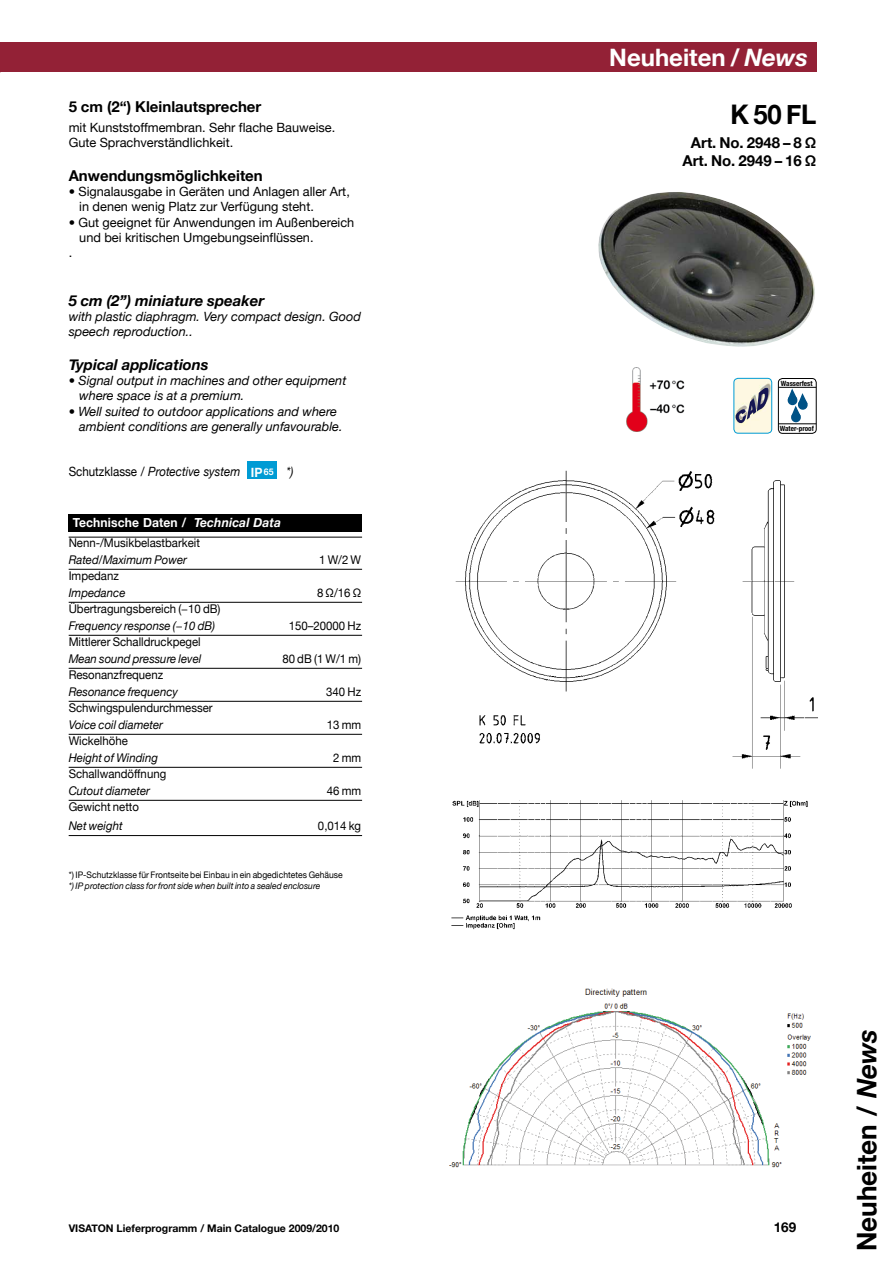
<style>
.page{position:relative;width:893px;height:1263px;background:#fff}
.page>*{position:absolute;margin:0;border:0;box-sizing:border-box;transform-origin:0 0}
.t1{font:700 27px "Helvetica Neue";color:#000}
.t2{font:700 27px "Helvetica Neue";color:#000;scale:.95 1}
.t3{font:700 24px "Helvetica Neue";color:#fff}
.t4{font:700 15px/18px "Helvetica Neue";color:#000;text-align:center}
.t5{font:italic 700 15px "Helvetica Neue";color:#000}
.t6{font:700 13.5px "Helvetica Neue";color:#000}
.t7{font:12.75px/15.3px "Helvetica Neue";color:#000}
.t8{font:italic 12.75px/15.3px "Helvetica Neue";color:#000}
.t9{font:700 12.75px "Helvetica Neue";letter-spacing:.01em;color:#fff;scale:.95 1}
.t10{font:italic 12.75px "Helvetica Neue";color:#000;scale:.91 1}
.t11{font:12px "Helvetica Neue";color:#000;scale:.95 1}
.t12{font:italic 12px "Helvetica Neue";color:#000;scale:.95 1}
.t13{font:700 10.5px "Helvetica Neue";color:#000}
.t14{font:9px "Helvetica Neue";color:#000;scale:.95 1}
.t15{font:italic 9px "Helvetica Neue";color:#000;scale:.95 1}
.t16{font:700 condensed 7.2px "Helvetica Neue";color:#000}
.s1{font-style:italic}
.s2{font-style:normal}
</style>
<div class="page">
<div style="left:0;top:43px;width:816px;height:29px;background:#932136"></div>
<img style="left:598px;top:192px;width:217px;height:155px">
<div style="left:247px;top:462px;width:30px;height:17px;background:#009bd4"></div>
<img style="left:627px;top:368px;width:58px;height:64px">
<img style="left:735px;top:378px;width:37px;height:54px">
<img style="left:735px;top:387px;width:34px;height:37px">
<div style="left:733px;top:378px;width:39px;height:56px;border:1px solid #009bd4;border-radius:4px"></div>
<hr style="left:778px;top:387px;width:38px;height:1px;background:#000">
<div style="left:792px;top:413px;width:8px;height:9px;background:#005286;border-radius:50%"></div>
<div style="left:791px;top:413px;width:10px;height:9px;border:1px solid #005286;border-radius:50%"></div>
<svg style="left:787px;top:387px;width:22px;height:30px"></svg>
<hr style="left:778px;top:424px;width:38px;height:1px;background:#000">
<div style="left:778px;top:378px;width:38px;height:56px;border:1px solid #000;border-radius:4px"></div>
<img style="left:451px;top:800px;width:357px;height:130px">
<img style="left:455px;top:470px;width:363px;height:299px">
<hr style="left:69px;top:537px;width:293px;height:1px;background:#000">
<hr style="left:69px;top:569px;width:293px;height:1px;background:#000">
<hr style="left:69px;top:602px;width:293px;height:1px;background:#000">
<hr style="left:69px;top:635px;width:293px;height:1px;background:#000">
<hr style="left:69px;top:668px;width:293px;height:1px;background:#000">
<hr style="left:69px;top:701px;width:293px;height:1px;background:#000">
<hr style="left:69px;top:734px;width:293px;height:1px;background:#000">
<hr style="left:69px;top:767px;width:293px;height:1px;background:#000">
<hr style="left:69px;top:800px;width:293px;height:1px;background:#000">
<hr style="left:69px;top:835px;width:293px;height:1px;background:#000">
<div style="left:69px;top:514px;width:293px;height:17px;background:#000"></div>
<img style="left:449px;top:988px;width:362px;height:180px">
<p class="t4" style="left:69px;top:98px;width:194px">5 cm (2“) Kleinlautsprecher</p>
<p class="t7" style="left:69px;top:120px;width:268px">mit Kunststoffmembran. Sehr flache Bauweise.<br>Gute Sprachverständlichkeit.</p>
<p class="t4" style="left:69px;top:166px;width:196px">Anwendungsmöglichkeiten</p>
<p class="t7" style="left:79px;top:184px;width:272px;text-indent:-11px"><span class="s1">•</span> Signalausgabe in Geräten und Anlagen aller Art, in denen wenig Platz zur Verfügung steht.</p>
<p class="t7" style="left:69px;top:214px;width:287px"><span class="s1">•</span> Gut geeignet für Anwendungen im Außenbereich</p>
<p class="t7" style="left:79px;top:229px;width:236px">und bei kritischen Umgebungseinflüssen.</p>
<p class="t7" style="left:69px;top:245px;width:5px">.</p>
<p class="t5" style="left:69px;top:291px;width:197px">5 cm (2”) miniature speaker</p>
<p class="t8" style="left:69px;top:309px;width:294px">with plastic diaphragm. Very compact design. Good speech reproduction..</p>
<p class="t5" style="left:69px;top:355px;width:142px">Typical applications</p>
<p class="t8" style="left:79px;top:372px;width:269px;text-indent:-11px">• Signal output in machines and other equipment where space is at a premium.</p>
<p class="t8" style="left:79px;top:403px;width:265px;text-indent:-11px">• Well suited to outdoor applications and where ambient conditions are generally unfavourable.</p>
<p class="t10" style="left:69px;top:464px;width:190px"><span class="s2">Schutzklasse /</span> Protective system</p>
<p class="t10" style="left:286px;top:464px;width:9px">*)</p>
<p class="t9" style="left:251px;top:465px;width:26px">IP<sup>65</sup></p>
<p class="t9" style="left:73px;top:515px;width:221px">Technische Daten / <span class="s1">Technical Data</span></p>
<p class="t11" style="left:69px;top:536px;width:140px">Nenn-/Musikbelastbarkeit</p>
<p class="t12" style="left:69px;top:552px;width:126px">Rated/Maximum Power</p>
<p class="t11" style="left:319px;top:552px;width:46px">1 W/2 W</p>
<p class="t11" style="left:69px;top:569px;width:54px">Impedanz</p>
<p class="t12" style="left:69px;top:585px;width:61px">Impedance</p>
<p class="t11" style="left:317px;top:585px;width:48px">8 Ω/16 Ω</p>
<p class="t11" style="left:69px;top:602px;width:161px">Übertragungsbereich (−10 dB)</p>
<p class="t12" style="left:69px;top:618px;width:156px">Frequency response (−10 dB)</p>
<p class="t11" style="left:289px;top:618px;width:78px">150–20000 Hz</p>
<p class="t11" style="left:69px;top:635px;width:141px">Mittlerer Schalldruckpegel</p>
<p class="t12" style="left:69px;top:651px;width:141px">Mean sound pressure level</p>
<p class="t11" style="left:282px;top:651px;width:84px">80 dB (1 W/1 m)</p>
<p class="t11" style="left:69px;top:668px;width:101px">Resonanzfrequenz</p>
<p class="t12" style="left:69px;top:684px;width:117px">Resonance frequency</p>
<p class="t11" style="left:326px;top:684px;width:38px">340 Hz</p>
<p class="t11" style="left:69px;top:701px;width:153px">Schwingspulendurchmesser</p>
<p class="t12" style="left:69px;top:717px;width:101px">Voice coil diameter</p>
<p class="t11" style="left:327px;top:717px;width:38px">13 mm</p>
<p class="t11" style="left:69px;top:734px;width:64px">Wickelhöhe</p>
<p class="t12" style="left:69px;top:750px;width:96px">Height of Winding</p>
<p class="t11" style="left:333px;top:750px;width:31px">2 mm</p>
<p class="t11" style="left:69px;top:767px;width:104px">Schallwandöffnung</p>
<p class="t12" style="left:69px;top:783px;width:87px">Cutout diameter</p>
<p class="t11" style="left:327px;top:783px;width:38px">46 mm</p>
<p class="t11" style="left:69px;top:800px;width:76px">Gewicht netto</p>
<p class="t12" style="left:69px;top:818px;width:58px">Net weight</p>
<p class="t11" style="left:318px;top:818px;width:47px">0,014 kg</p>
<p class="t14" style="left:69px;top:870px;width:290px">*) IP-Schutzklasse für Frontseite bei Einbau in ein abgedichtetes Gehäuse</p>
<p class="t15" style="left:69px;top:880px;width:266px">*) IP protection class for front side when built into a sealed enclosure</p>
<h2 class="t3" style="left:609px;top:43px;width:200px">Neuheiten <span class="s1">/ News</span></h2>
<h1 class="t2" style="left:730px;top:98px;width:92px">K 50 FL</h1>
<p class="t4" style="left:682px;top:133px;width:135px">Art. No. 2948 – 8 Ω<br>Art. No. 2949 – 16 Ω</p>
<p class="t16" style="left:781px;top:379px;width:33px">Wasserfest</p>
<p class="t16" style="left:780px;top:424px;width:36px">Water-proof</p>
<p class="t13" style="left:69px;top:1221px;width:272px">VISATON Lieferprogramm / Main Catalogue 2009/2010</p>
<p class="t6" style="left:774px;top:1218px;width:24px">169</p>
<h1 class="t1" style="left:850px;top:1251px;width:224px;rotate:-90deg">Neuheiten / <span class="s1">News</span></h1>
</div>
